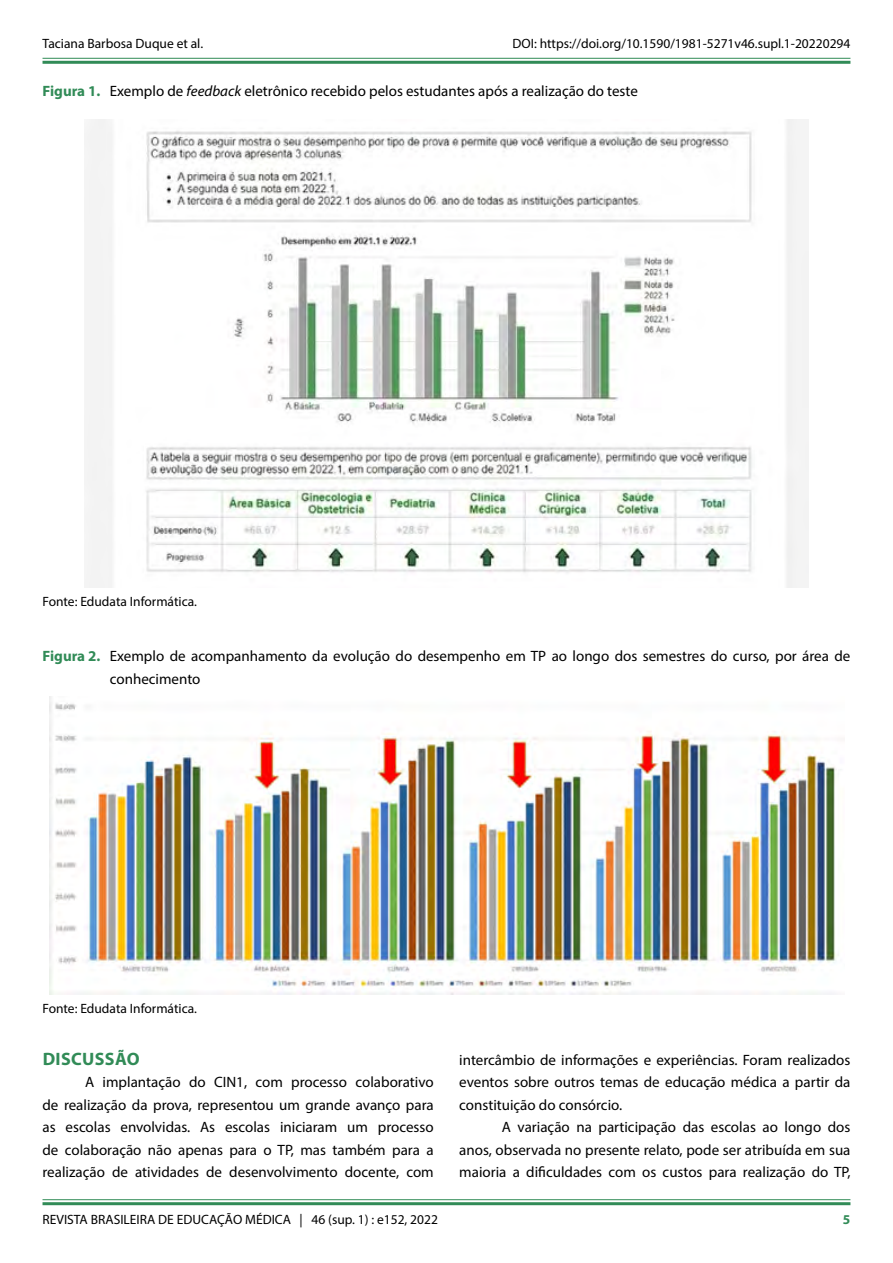
<style>
.page{position:relative;width:893px;height:1263px;background:#fff}
.page>*{position:absolute;margin:0;border:0;box-sizing:border-box;transform-origin:0 0}
.t1{font:700 18px "Myriad Pro";letter-spacing:.02em;color:#318b57}
.t2{font:15px/22.5px "Myriad Pro";color:#000;text-align:justify}
.t3{font:13.5px "Myriad Pro";color:#000}
.t4{font:700 13.5px "Myriad Pro";color:#318b57}
.s1{font-weight:700;color:#318b57}
.s2{font-style:italic}
</style>
<div class="page">
<hr style="left:43px;top:1199px;width:807px;height:1px;background:#318b57">
<hr style="left:43px;top:1202px;width:807px;height:3px;background:#318b57">
<hr style="left:43px;top:58px;width:807px;height:1px;background:#318b57">
<hr style="left:43px;top:61px;width:807px;height:3px;background:#318b57">
<img style="left:85px;top:119px;width:723px;height:468px">
<img style="left:49px;top:697px;width:792px;height:297px">
<p class="t3" style="left:43px;top:35px;width:162px">Taciana Barbosa Duque et al.</p>
<p class="t3" style="left:512px;top:35px;width:339px">DOI: https://doi.org/10.1590/1981-5271v46.supl.1-20220294</p>
<p class="t2" style="left:43px;top:80px;width:597px"><span class="s1">Figura 1.</span> Exemplo de <span class="s2">feedback</span> eletrônico recebido pelos estudantes após a realização do teste</p>
<p class="t3" style="left:43px;top:593px;width:156px">Fonte: Edudata Informática.</p>
<p class="t2" style="left:110px;top:644px;width:742px;text-indent:-67px"><span class="s1">Figura 2.</span> Exemplo de acompanhamento da evolução do desempenho em TP ao longo dos semestres do curso, por área de conhecimento</p>
<p class="t3" style="left:43px;top:1000px;width:156px">Fonte: Edudata Informática.</p>
<p class="t1" style="left:43px;top:1047px;width:98px">DISCUSSÃO</p>
<p class="t2" style="left:43px;top:1071px;width:393px;text-indent:43px">A implantação do CIN1, com processo colaborativo de realização da prova, representou um grande avanço para as escolas envolvidas. As escolas iniciaram um processo de colaboração não apenas para o TP, mas também para a realização de atividades de desenvolvimento docente, com</p>
<p class="t2" style="left:459px;top:1048px;width:393px">intercâmbio de informações e experiências. Foram realizados eventos sobre outros temas de educação médica a partir da constituição do consórcio.</p>
<p class="t2" style="left:459px;top:1116px;width:393px;text-indent:43px">A variação na participação das escolas ao longo dos anos, observada no presente relato, pode ser atribuída em sua maioria a dificuldades com os custos para realização do TP,</p>
<p class="t3" style="left:43px;top:1211px;width:397px">REVISTA BRASILEIRA DE EDUCAÇÃO MÉDICA | 46 (sup. 1) : e152, 2022</p>
<p class="t4" style="left:843px;top:1210px;width:9px">5</p>
</div>
